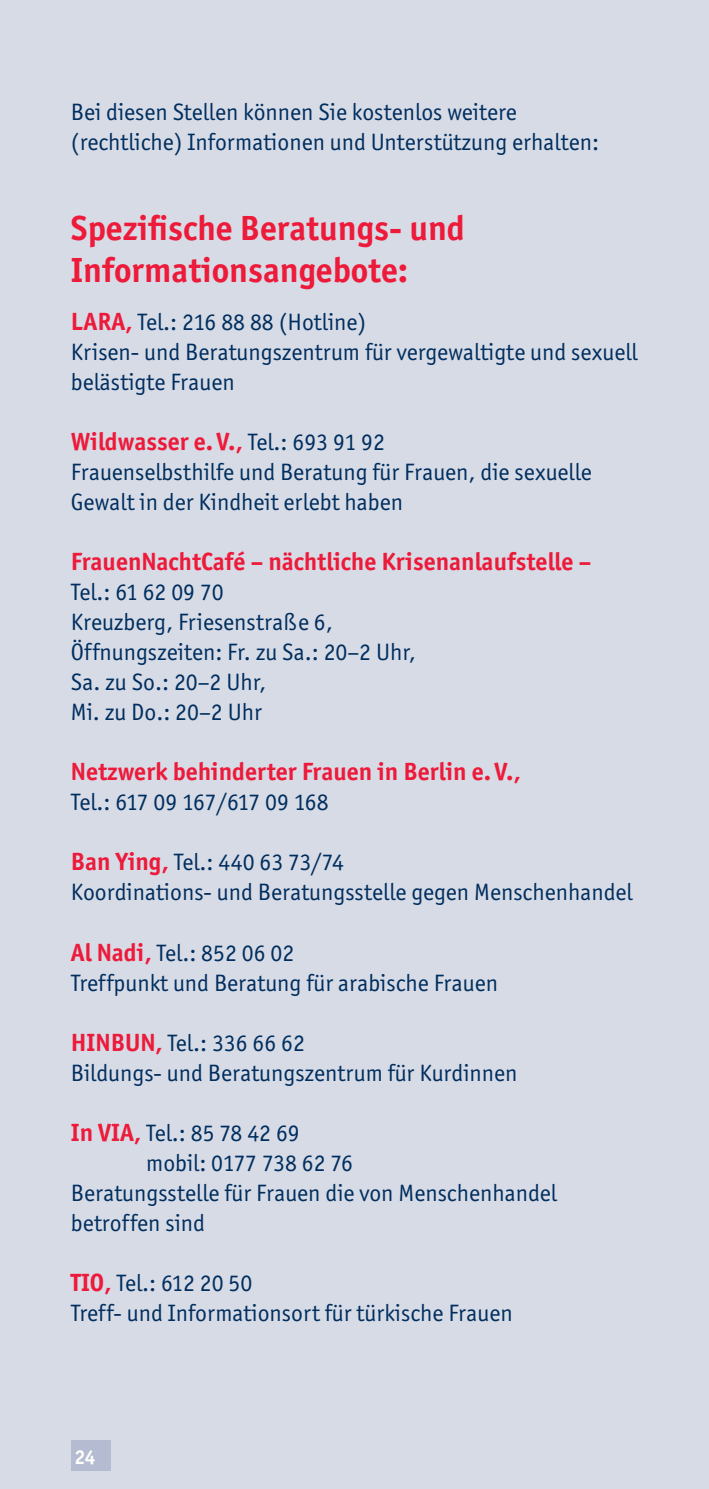
<style>
.page{position:relative;width:709px;height:1489px;background:#fff}
.page>*{position:absolute;margin:0;border:0;box-sizing:border-box;transform-origin:0 0}
.t1{font:700 35px/42px "Officina Sans ITC";color:#ed1a3a}
.t2{font:700 25px "Officina Sans ITC";color:#ed1a3a}
.t3{font:23.75px/30px "Officina Sans ITC Boo";color:#002e5e}
.t4{font:23.75px "Officina Sans ITC Boo";letter-spacing:-.035em;color:#002e5e}
.t5{font:700 20px "Officina Sans ITC";color:#fff}
.s1{font-family:"Officina Sans ITC";font-weight:700;font-size:25px;color:#ed1a3a}
.s2{font-family:"Officina Sans ITC Boo";font-weight:400;font-size:23.75px;color:#002e5e}
</style>
<div class="page">
<div style="left:0;top:0;width:709px;height:1488px;background:#d7dbe6"></div>
<div style="left:71px;top:1440px;width:40px;height:30px;background:#b5bcd1"></div>
<p class="t3" style="left:71px;top:97px;width:529px">Bei diesen Stellen können Sie kostenlos weitere (rechtliche) Informationen und Unterstützung erhalten:</p>
<h1 class="t1" style="left:71px;top:207px;width:396px">Spezifische Beratungs- und<br>Informationsangebote:</h1>
<p class="t3" style="left:71px;top:307px;width:568px"><span class="s1">LARA,</span> Tel.: 216 88 88 (Hotline)<br>Krisen- und Beratungszentrum für vergewaltigte und sexuell belästigte Frauen</p>
<p class="t2" style="left:71px;top:426px;width:315px">Wildwasser e.V., <span class="s2">Tel.: 693 91 92</span></p>
<p class="t3" style="left:71px;top:457px;width:522px">Frauenselbsthilfe und Beratung für Frauen, die sexuelle<br>Gewalt in der Kindheit erlebt haben</p>
<p class="t2" style="left:71px;top:546px;width:522px">FrauenNachtCafé – nächtliche Krisenanlaufstelle –</p>
<p class="t3" style="left:71px;top:577px;width:346px">Tel.: 61 62 09 70<br>Kreuzberg, Friesenstraße 6,<br>Öffnungszeiten: Fr. zu Sa.: 20–2 Uhr,<br>Sa. zu So.: 20–2 Uhr,<br>Mi. zu Do.: 20–2 Uhr</p>
<p class="t2" style="left:71px;top:756px;width:451px">Netzwerk behinderter Frauen in Berlin e.V.,</p>
<p class="t4" style="left:71px;top:788px;width:259px">Tel.: 617 09 167/617 09 168</p>
<p class="t3" style="left:71px;top:847px;width:563px"><span class="s1">Ban Ying,</span> Tel.: 440 63 73/74<br>Koordinations- und Beratungsstelle gegen Menschenhandel</p>
<p class="t3" style="left:71px;top:937px;width:428px"><span class="s1">Al Nadi,</span> Tel.: 852 06 02<br>Treffpunkt und Beratung für arabische Frauen</p>
<p class="t3" style="left:71px;top:1027px;width:448px"><span class="s1">HINBUN,</span> Tel.: 336 66 62<br>Bildungs- und Beratungszentrum für Kurdinnen</p>
<p class="t3" style="left:71px;top:1117px;width:230px"><span class="s1">In VIA,</span> Tel.: 85 78 42 69</p>
<p class="t3" style="left:146px;top:1147px;width:208px">mobil: 0177 738 62 76</p>
<p class="t3" style="left:71px;top:1177px;width:487px">Beratungsstelle für Frauen die von Menschenhandel</p>
<p class="t3" style="left:71px;top:1207px;width:136px">betroffen sind</p>
<p class="t3" style="left:71px;top:1267px;width:443px"><span class="s1">TIO,</span> Tel.: 612 20 50<br>Treff- und Informationsort für türkische Frauen</p>
<p class="t5" style="left:74px;top:1444px;width:23px">24</p>
</div>
